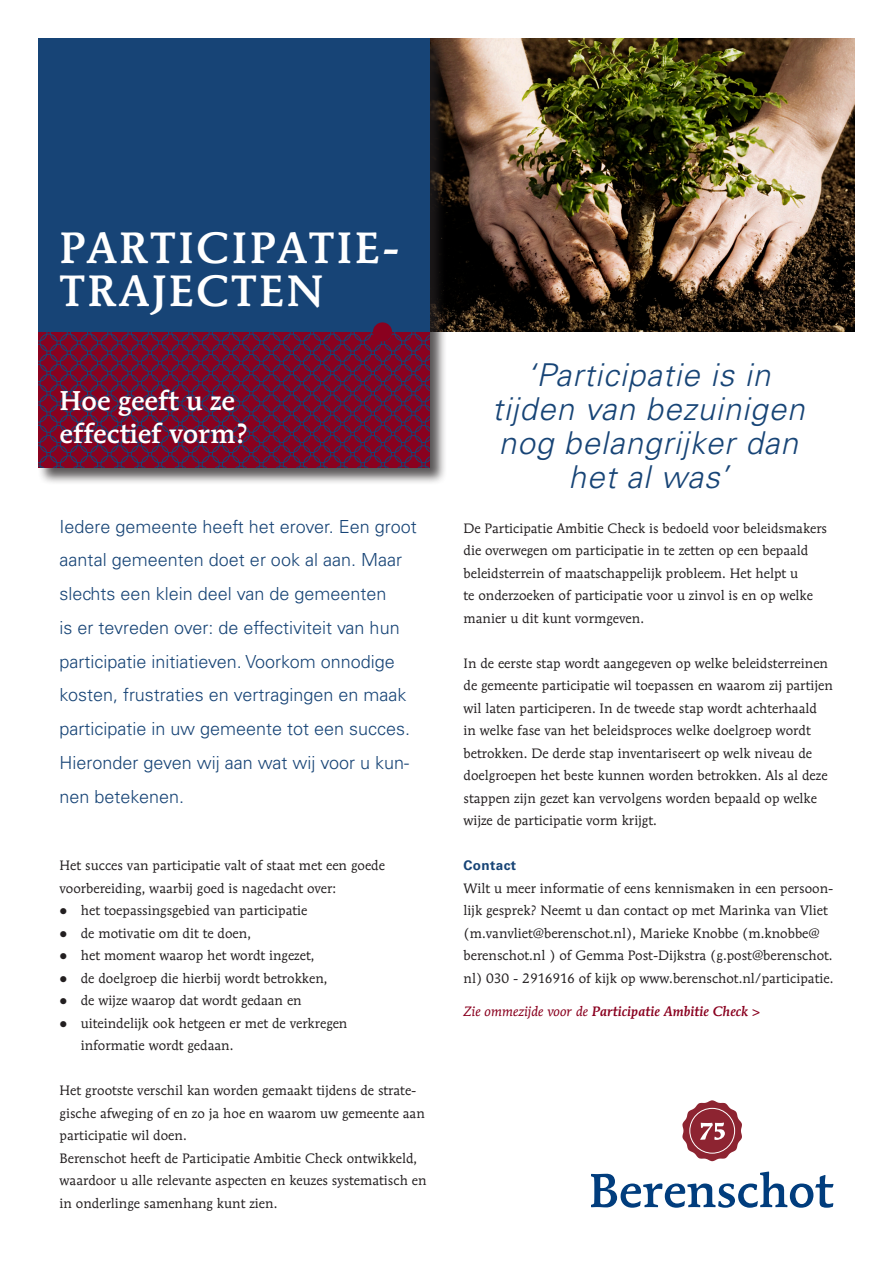
<style>
.page{position:relative;width:893px;height:1263px;background:#fff}
.page>*{position:absolute;margin:0;border:0;box-sizing:border-box;transform-origin:0 0}
.t1{font:500 43.5px/43.5px "Mendoza Roman Std";letter-spacing:.05em;color:#fff}
.Kop2{font:italic 300 31.5px/33.8px "Univers LT Std";letter-spacing:.03em;color:#174476;text-align:center}
.t2{font:500 27px/33px "Mendoza Roman Std";color:#fff}
.Inleiding{font:300 18px/33.8px "Univers LT Std";color:#174476}
.brood{font:13.5px/22.5px "Mendoza Roman Std";color:#231f20}
.brood-2{font:italic 500 13.5px "Mendoza Roman Std";color:#8a011f}
.Kop2-2{font:700 13.5px "Univers LT Std";letter-spacing:.03em;color:#174476}
.s1{font-weight:400}
</style>
<div class="page">
<img style="left:447px;top:38px;width:408px;height:294px">
<div style="left:38px;top:38px;width:409px;height:447px;background:#231f20;opacity:.75"></div>
<svg style="left:38px;top:332px;width:391px;height:136px;background:#6e1033"></svg>
<div style="left:38px;top:38px;width:391px;height:294px;background:#174476"></div>
<div style="left:373px;top:322px;width:19px;height:20px;background:#8a011f;border-radius:50%"></div>
<svg style="left:591px;top:1171px;width:242px;height:37px"></svg>
<svg style="left:682px;top:1100px;width:60px;height:61px"></svg>
<p class="t1" style="left:60px;top:225px;width:342px">PARTICIPATIE-<br>TRAJECTEN</p>
<p class="t2" style="left:60px;top:383px;width:190px">Hoe geeft u ze effectief vorm?</p>
<p class="Inleiding" style="left:60px;top:509px;width:359px">Iedere gemeente heeft het erover. Een groot aantal gemeenten doet er ook al aan. Maar slechts een klein deel van de gemeenten<br>is er tevreden over: de effectiviteit van hun participatie initiatieven. Voorkom onnodige kosten, frustraties en vertragingen en maak participatie in uw gemeente tot een succes.<br>Hieronder geven wij aan wat wij voor u kun&shy;nen betekenen.</p>
<p class="brood" style="left:60px;top:854px;width:327px">Het succes van participatie valt of staat met een goede voorbereiding, waarbij goed is nagedacht over:</p>
<p class="brood" style="left:81px;top:899px;width:228px">het toepassingsgebied van participatie</p>
<p class="brood" style="left:81px;top:922px;width:172px">de motivatie om dit te doen,</p>
<p class="brood" style="left:81px;top:944px;width:235px">het moment waarop het wordt ingezet,</p>
<p class="brood" style="left:81px;top:967px;width:248px">de doelgroep die hierbij wordt betrokken,</p>
<p class="brood" style="left:81px;top:989px;width:222px">de wijze waarop dat wordt gedaan en</p>
<p class="brood" style="left:81px;top:1012px;width:268px">uiteindelijk ook hetgeen er met de verkregen informatie wordt gedaan.</p>
<p class="brood" style="left:60px;top:1079px;width:367px">Het grootste verschil kan worden gemaakt tijdens de strate&shy;gische afweging of en zo ja hoe en waarom uw gemeente aan participatie wil doen.</p>
<p class="brood" style="left:60px;top:1147px;width:369px">Berenschot heeft de Participatie Ambitie Check ontwikkeld, waardoor u alle relevante aspecten en keuzes systematisch en in onderlinge samenhang kunt zien.</p>
<p class="Kop2" style="left:492px;top:359px;width:314px">‘Participatie is in tijden van bezuinigen nog belangrijker dan het al was’</p>
<p class="brood" style="left:463px;top:517px;width:365px">De Participatie Ambitie Check is bedoeld voor beleidsmakers die overwegen om participatie in te zetten op een bepaald beleidsterrein of maatschappelijk probleem. Het helpt u<br>te onderzoeken of participatie voor u zinvol is en op welke manier u dit kunt vormgeven.</p>
<p class="brood" style="left:463px;top:652px;width:371px">In de eerste stap wordt aangegeven op welke beleidsterreinen de gemeente participatie wil toepassen en waarom zij partijen wil laten participeren. In de tweede stap wordt achterhaald<br>in welke fase van het beleidsproces welke doelgroep wordt betrokken. De derde stap inventariseert op welk niveau de doelgroepen het beste kunnen worden betrokken. Als al deze stappen zijn gezet kan vervolgens worden bepaald op welke wijze de participatie vorm krijgt.</p>
<p class="Kop2-2" style="left:463px;top:857px;width:54px">Contact</p>
<p class="brood" style="left:463px;top:877px;width:371px">Wilt u meer informatie of eens kennismaken in een persoon&shy;lijk gesprek? Neemt u dan contact op met Marinka van Vliet (m.vanvliet@berenschot.nl), Marieke Knobbe (m.knobbe@ berenschot.nl ) of Gemma Post-Dijkstra (g.post@berenschot. nl) 030 - 2916916 of kijk op www.berenschot.nl/participatie.</p>
<p class="brood-2" style="left:463px;top:1003px;width:298px"><span class="s1">Zie ommezijde voor de</span> Participatie Ambitie Check &gt;</p>
</div>
